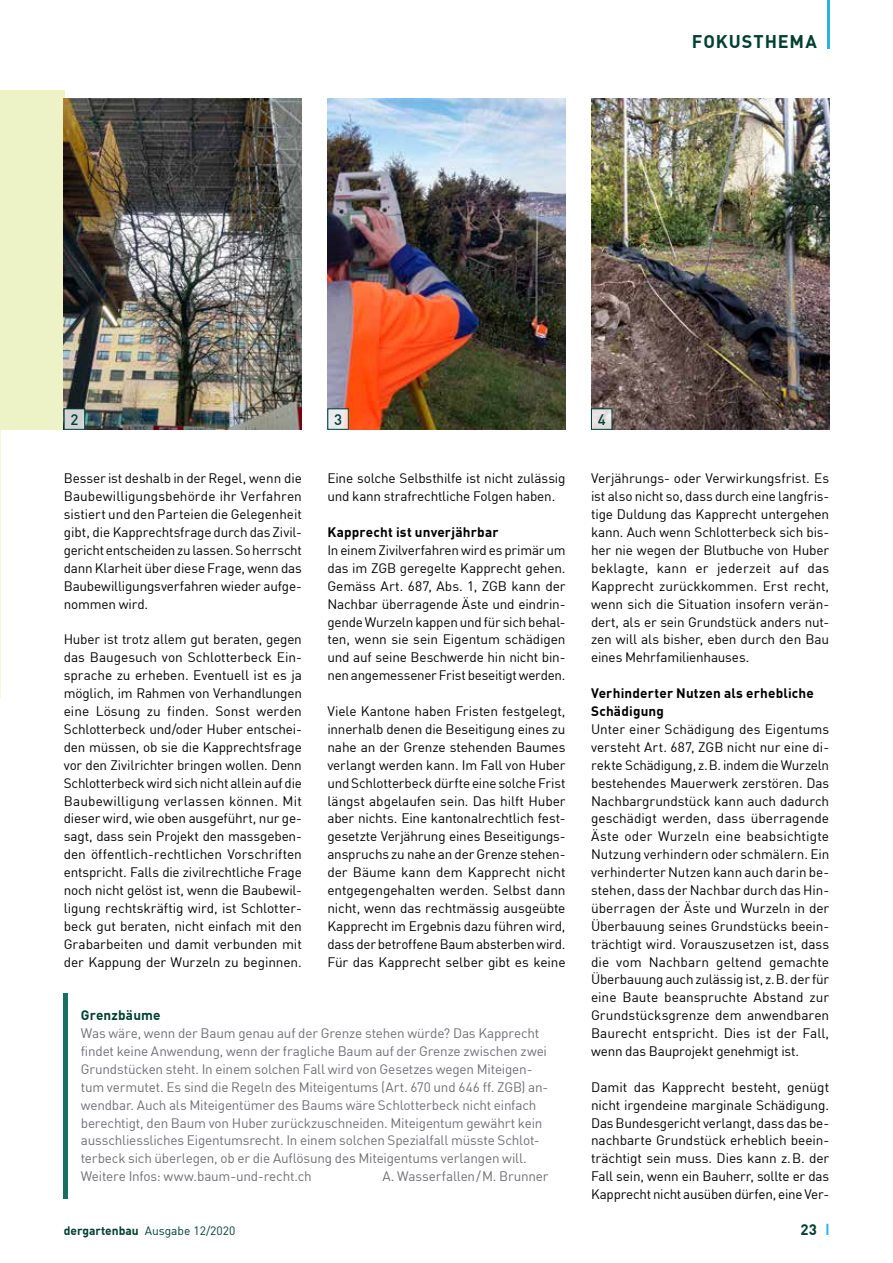
<style>
.page{position:relative;width:893px;height:1263px;background:#fff}
.page>*{position:absolute;margin:0;border:0;box-sizing:border-box;transform-origin:0 0}
.t1{font:700 18px "DIN Offc Pro";letter-spacing:.05em;color:#003f32}
.t2{font:500 15px "DIN Offc Pro";color:#003f32}
.t3{font:700 15px "DIN Offc Pro";color:#003f32}
.t4{font:13.5px/17.9px "DIN Offc Pro";letter-spacing:-.005em;color:#000;text-align:justify}
.t5{font:13.5px/17.9px "DIN Offc Pro";letter-spacing:-.015em;color:#6f7075}
.t6{font:700 13.5px/17.9px "DIN Offc Pro";letter-spacing:.015em;color:#000}
.t7{font:700 13.5px "DIN Offc Pro";letter-spacing:.015em;color:#003f32}
.t8{font:12px "DIN Offc Pro";color:#003f32}
.s1{font-weight:700}
</style>
<div class="page">
<hr style="left:827px;top:0;width:3px;height:49px;background:#2ab1e5">
<svg style="left:826px;top:1224px;width:2px;height:11px"></svg>
<div style="left:0;top:90px;width:64px;height:340px;background:#edf3c6"></div>
<img style="left:64px;top:99px;width:238px;height:331px">
<div style="left:64px;top:409px;width:21px;height:20px;background:#d2d3d5"></div>
<div style="left:64px;top:408px;width:21px;height:22px;border:1px solid #003f32"></div>
<img style="left:591px;top:99px;width:238px;height:331px">
<div style="left:591px;top:409px;width:21px;height:20px;background:#e5e0e0"></div>
<div style="left:591px;top:408px;width:21px;height:22px;border:1px solid #003f32"></div>
<hr style="left:64px;top:994px;width:4px;height:205px;background:#176f63">
<img style="left:327px;top:99px;width:239px;height:331px">
<div style="left:328px;top:409px;width:20px;height:20px;background:linear-gradient(to right,#e3eff9,#f8e2de)"></div>
<div style="left:327px;top:408px;width:22px;height:22px;border:1px solid #003f32"></div>
<h1 class="t1" style="left:692px;top:27px;width:127px">FOKUSTHEMA</h1>
<p class="t2" style="left:334px;top:407px;width:9px">3</p>
<p class="t2" style="left:70px;top:407px;width:9px">2</p>
<p class="t2" style="left:598px;top:407px;width:9px">4</p>
<p class="t4" style="left:64px;top:468px;width:240px">Besser ist deshalb in der Regel, wenn die Baubewilligungsbehörde ihr Verfahren sistiert und den Parteien die Gelegenheit gibt, die Kapprechtsfrage durch das Zivil&shy;gericht entscheiden zu lassen. So herrscht dann Klarheit über diese Frage, wenn das Baubewilligungsverfahren wieder aufge&shy;nommen wird.</p>
<p class="t4" style="left:64px;top:629px;width:240px">Huber ist trotz allem gut beraten, gegen das Baugesuch von Schlotterbeck Ein&shy;sprache zu erheben. Eventuell ist es ja möglich, im Rahmen von Verhandlungen eine Lösung zu finden. Sonst werden Schlotterbeck und/oder Huber entschei&shy;den müssen, ob sie die Kapprechtsfrage vor den Zivilrichter bringen wollen. Denn Schlotterbeck wird sich nicht allein auf die Baubewilligung verlassen können. Mit dieser wird, wie oben ausgeführt, nur ge&shy;sagt, dass sein Projekt den massgeben&shy;den öffentlich-rechtlichen Vorschriften entspricht. Falls die zivilrechtliche Frage noch nicht gelöst ist, wenn die Baubewil&shy;ligung rechtskräftig wird, ist Schlotter&shy;beck gut beraten, nicht einfach mit den Grabarbeiten und damit verbunden mit der Kappung der Wurzeln zu beginnen.</p>
<p class="t4" style="left:327px;top:468px;width:240px">Eine solche Selbsthilfe ist nicht zulässig und kann strafrechtliche Folgen haben.</p>
<p class="t6" style="left:327px;top:521px;width:173px">Kapprecht ist unverjährbar</p>
<p class="t4" style="left:327px;top:540px;width:240px">In einem Zivilverfahren wird es primär um das im ZGB geregelte Kapprecht gehen.<br>Gemäss Art. 687, Abs. 1, ZGB kann der Nachbar überragende Äste und eindrin&shy;gende Wurzeln kappen und für sich behal&shy;ten, wenn sie sein Eigentum schädigen und auf seine Beschwerde hin nicht bin&shy;nen angemessener Frist beseitigt werden.</p>
<p class="t4" style="left:327px;top:701px;width:240px">Viele Kantone haben Fristen festgelegt, innerhalb denen die Beseitigung eines zu nahe an der Grenze stehenden Baumes verlangt werden kann. Im Fall von Huber und Schlotterbeck dürfte eine solche Frist längst abgelaufen sein. Das hilft Huber aber nichts. Eine kantonalrechtlich fest&shy;gesetzte Verjährung eines Beseitigungs&shy;anspruchs zu nahe an der Grenze stehen&shy;der Bäume kann dem Kapprecht nicht entgegengehalten werden. Selbst dann nicht, wenn das rechtmässig ausgeübte Kapprecht im Ergebnis dazu führen wird, dass der betroffene Baum absterben wird.<br>Für das Kapprecht selber gibt es keine</p>
<p class="t7" style="left:81px;top:1004px;width:81px">Grenzbäume</p>
<p class="t5" style="left:81px;top:1023px;width:469px">Was wäre, wenn der Baum genau auf der Grenze stehen würde? Das Kapprecht findet keine Anwendung, wenn der fragliche Baum auf der Grenze zwischen zwei Grundstücken steht. In einem solchen Fall wird von Gesetzes wegen Miteigen&shy;tum vermutet. Es sind die Regeln des Miteigentums (Art. 670 und 646 ff. ZGB) an&shy;wendbar. Auch als Miteigentümer des Baums wäre Schlotterbeck nicht einfach berechtigt, den Baum von Huber zurückzuschneiden. Miteigentum gewährt kein ausschliessliches Eigentumsrecht. In einem solchen Spezialfall müsste Schlot&shy;terbeck sich überlegen, ob er die Auflösung des Miteigentums verlangen will.<br>Weitere Infos: www.baum-und-recht.ch</p>
<p class="t5" style="left:382px;top:1166px;width:168px">A. Wasserfallen/M. Brunner</p>
<p class="t4" style="left:591px;top:468px;width:240px">Verjährungs- oder Verwirkungsfrist. Es ist also nicht so, dass durch eine langfris&shy;tige Duldung das Kapprecht untergehen kann. Auch wenn Schlotterbeck sich bis&shy;her nie wegen der Blutbuche von Huber beklagte, kann er jederzeit auf das Kapprecht zurückkommen. Erst recht, wenn sich die Situation insofern verän&shy;dert, als er sein Grundstück anders nut&shy;zen will als bisher, eben durch den Bau eines Mehrfamilienhauses.</p>
<p class="t6" style="left:591px;top:682px;width:224px">Verhinderter Nutzen als erhebliche<br>Schädigung</p>
<p class="t4" style="left:591px;top:719px;width:240px;text-align:left">Unter einer Schädigung des Eigentums versteht Art. 687, ZGB nicht nur eine di&shy;rekte Schädigung, z.B. indem die Wurzeln bestehendes Mauerwerk zerstören. Das Nachbargrundstück kann auch dadurch geschädigt werden, dass überragende Äste oder Wurzeln eine beabsichtigte Nutzung verhindern oder schmälern. Ein verhinderter Nutzen kann auch darin be&shy;stehen, dass der Nachbar durch das Hin&shy;überragen der Äste und Wurzeln in der Überbauung seines Grundstücks beein&shy;trächtigt wird. Vorauszusetzen ist, dass die vom Nachbarn geltend gemachte Überbauung auch zulässig ist, z.B. der für eine Baute beanspruchte Abstand zur Grundstücksgrenze dem anwendbaren Baurecht entspricht. Dies ist der Fall, wenn das Bauprojekt genehmigt ist.</p>
<p class="t4" style="left:591px;top:1077px;width:240px">Damit das Kapprecht besteht, genügt nicht irgendeine marginale Schädigung.<br>Das Bundesgericht verlangt, dass das be&shy;nachbarte Grundstück erheblich beein&shy;trächtigt sein muss. Dies kann z.B. der Fall sein, wenn ein Bauherr, sollte er das Kapprecht nicht ausüben dürfen, eine Ver-</p>
<p class="t8" style="left:64px;top:1221px;width:173px"><span class="s1">dergartenbau</span> Ausgabe 12/2020</p>
<p class="t3" style="left:801px;top:1217px;width:18px">23</p>
</div>
